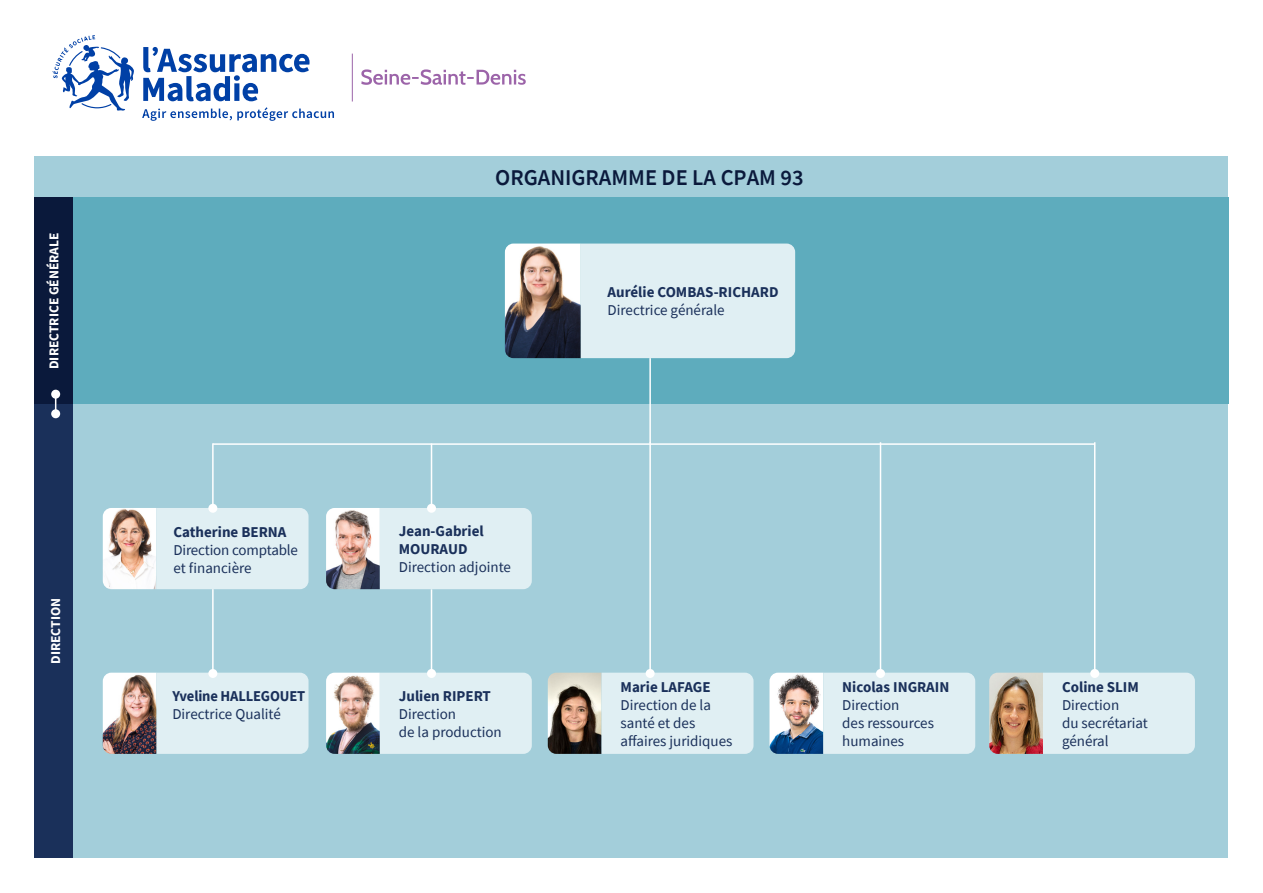
<style>
.page{position:relative;width:1263px;height:893px;background:#fff}
.page>*{position:absolute;margin:0;border:0;box-sizing:border-box;transform-origin:0 0}
.Titre_Niv2{font:600 22.5px "Source Sans Pro";color:#0a193b}
.t1{font:15px/18px "Source Sans Pro";color:#1a305a}
.t2{font:700 15px/18px "Source Sans Pro";color:#1a305a}
.Titre_Niv2-2{font:700 13.5px "Source Sans Pro";color:#fff}
.s1{font-weight:700}
.s2{font-weight:400}
</style>
<div class="page">
<svg style="left:143px;top:47px;width:167px;height:54px"></svg>
<svg style="left:142px;top:107px;width:192px;height:14px"></svg>
<svg style="left:53px;top:35px;width:81px;height:76px"></svg>
<hr style="left:352px;top:54px;width:1px;height:47px;background:#9c64a9">
<svg style="left:361px;top:69px;width:164px;height:16px"></svg>
<div style="left:34px;top:156px;width:1194px;height:702px;background:#a3ceda"></div>
<div style="left:35px;top:198px;width:1193px;height:206px;background:#5eacbd"></div>
<img style="left:505px;top:244px;width:76px;height:114px">
<div style="left:581px;top:244px;width:214px;height:114px;background:#e0eff3"></div>
<img style="left:103px;top:673px;width:54px;height:81px">
<div style="left:157px;top:673px;width:151px;height:81px;background:#e0eff3"></div>
<img style="left:103px;top:508px;width:54px;height:81px">
<div style="left:157px;top:508px;width:151px;height:81px;background:#e0eff3"></div>
<img style="left:326px;top:673px;width:54px;height:81px">
<div style="left:380px;top:673px;width:152px;height:81px;background:#e0eff3"></div>
<img style="left:326px;top:508px;width:54px;height:81px">
<div style="left:380px;top:508px;width:152px;height:81px;background:#e0eff3"></div>
<img style="left:548px;top:673px;width:54px;height:81px">
<div style="left:602px;top:673px;width:151px;height:81px;background:#e0eff3"></div>
<img style="left:769px;top:673px;width:54px;height:81px">
<div style="left:823px;top:673px;width:152px;height:81px;background:#e0eff3"></div>
<img style="left:989px;top:673px;width:54px;height:81px">
<div style="left:1043px;top:673px;width:152px;height:81px;background:#e0eff3"></div>
<hr style="left:213px;top:443px;width:882px;height:2px;background:#fff">
<div style="left:34px;top:198px;width:39px;height:206px;background:#0a193b"></div>
<div style="left:34px;top:404px;width:39px;height:454px;background:#1a305a"></div>
<div style="left:51px;top:390px;width:9px;height:9px;background:#fff;border-radius:50%"></div>
<div style="left:51px;top:409px;width:9px;height:9px;background:#fff;border-radius:50%"></div>
<hr style="left:431px;top:589px;width:1px;height:84px;background:#fff">
<div style="left:427px;top:669px;width:9px;height:9px;background:#fff;border-radius:50%"></div>
<hr style="left:431px;top:443px;width:1px;height:65px;background:#fff">
<div style="left:427px;top:504px;width:9px;height:9px;background:#fff;border-radius:50%"></div>
<hr style="left:1094px;top:442px;width:1px;height:231px;background:#fff">
<div style="left:1090px;top:669px;width:9px;height:9px;background:#fff;border-radius:50%"></div>
<hr style="left:649px;top:358px;width:2px;height:85px;background:#fff">
<hr style="left:212px;top:589px;width:2px;height:84px;background:#fff">
<div style="left:208px;top:669px;width:9px;height:9px;background:#fff;border-radius:50%"></div>
<hr style="left:212px;top:443px;width:2px;height:65px;background:#fff">
<div style="left:208px;top:504px;width:9px;height:9px;background:#fff;border-radius:50%"></div>
<hr style="left:880px;top:442px;width:1px;height:231px;background:#fff">
<div style="left:876px;top:669px;width:9px;height:9px;background:#fff;border-radius:50%"></div>
<hr style="left:649px;top:442px;width:2px;height:231px;background:#fff">
<div style="left:646px;top:669px;width:9px;height:9px;background:#fff;border-radius:50%"></div>
<p class="Titre_Niv2-2" style="left:45px;top:369px;width:138px;rotate:-90deg">DIRECTRICE GÉNÉRALE</p>
<p class="Titre_Niv2-2" style="left:46px;top:664px;width:67px;rotate:-90deg">DIRECTION</p>
<p class="t1" style="left:173px;top:523px;width:126px"><span class="s1">Catherine BERNA<br></span>Direction comptable et financière</p>
<p class="t2" style="left:172px;top:687px;width:134px">Yveline HALLEGOUET<br><span class="s2">Directrice Qualité</span></p>
<p class="Titre_Niv2" style="left:495px;top:163px;width:310px">ORGANIGRAMME DE LA CPAM 93</p>
<p class="t2" style="left:399px;top:522px;width:114px">Jean-Gabriel<br>MOURAUD<br><span class="s2">Direction adjointe</span></p>
<p class="t1" style="left:399px;top:687px;width:104px"><span class="s1">Julien RIPERT<br></span>Direction<br>de la production</p>
<p class="t2" style="left:608px;top:283px;width:172px">Aurélie COMBAS-RICHARD<br><span class="s2">Directrice générale</span></p>
<p class="t1" style="left:621px;top:678px;width:113px"><span class="s1">Marie LAFAGE<br></span>Direction de la santé et des affaires juridiques</p>
<p class="t1" style="left:842px;top:678px;width:109px"><span class="s1">Nicolas INGRAIN<br></span>Direction<br>des ressources humaines</p>
<p class="t1" style="left:1062px;top:678px;width:88px"><span class="s1">Coline SLIM<br></span>Direction<br>du secrétariat général</p>
</div>
